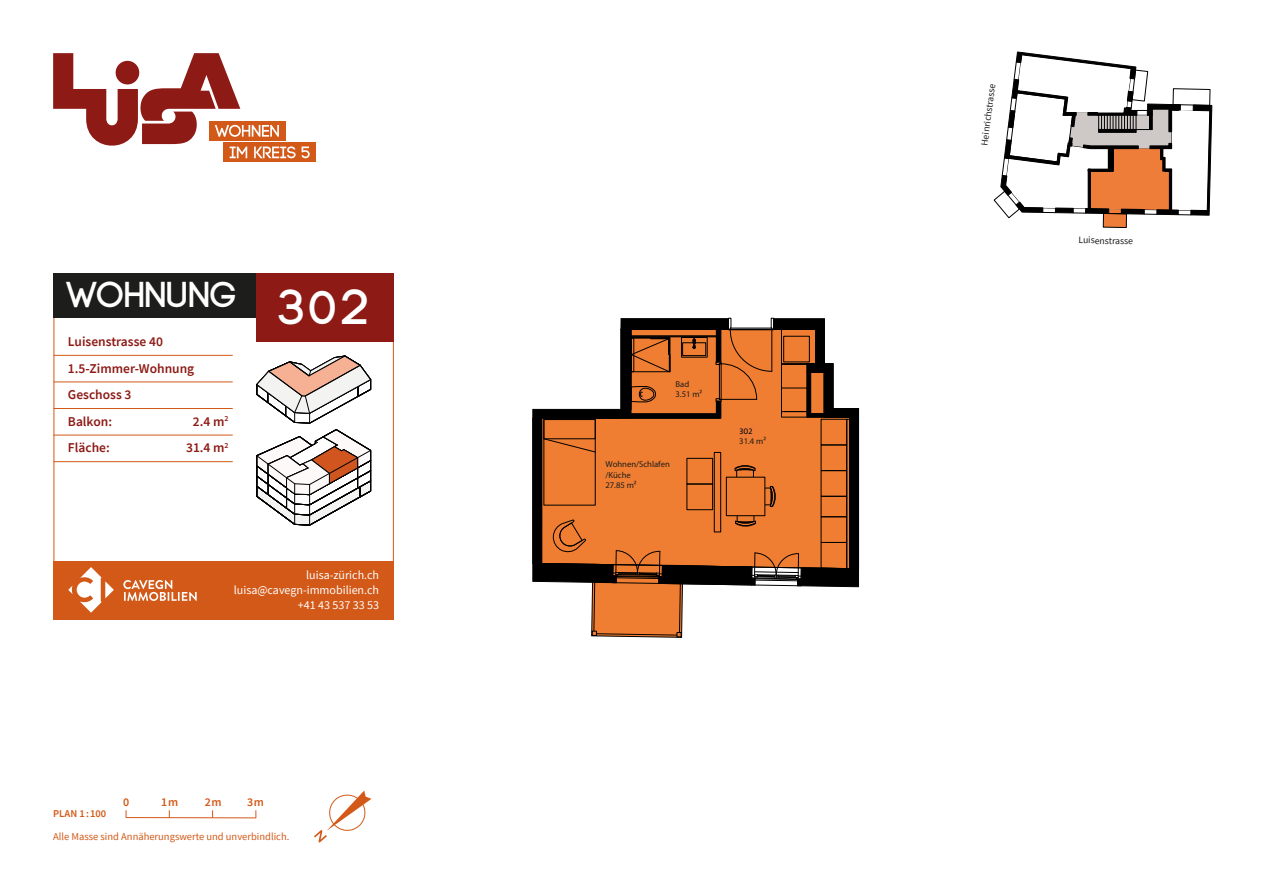
<style>
.page{position:relative;width:1263px;height:893px;background:#fff}
.page>*{position:absolute;margin:0;border:0;box-sizing:border-box;transform-origin:0 0}
.t1{font:700 36px "Code";letter-spacing:.01em;color:#fff}
.t2{font:600 13.5px/26.5px "Source Sans Pro";color:#8d1a15}
.t3{font:12px/15px "Source Sans Pro";color:#fff;text-align:right}
.t4{font:600 12px "Source Sans Pro";color:#d35918}
.t5{font:10.5px "Source Sans Pro";color:#d35918}
.t6{font:600 10.5px "Source Sans Pro";color:#d35918}
.t7{font:9.75px "Source Sans Pro";color:#1d1d1b}
.t8{font:300 8.7px/10.4px "DIN Next LT Pro";color:#1d1d1b}
.t9{font:8.25px "Seravek";color:#020304}
.s1{font-size:49.5px}
</style>
<div class="page">
<div style="left:224px;top:143px;width:92px;height:19px;background:#d35918"></div>
<svg style="left:53px;top:53px;width:257px;height:105px"></svg>
<div style="left:54px;top:273px;width:340px;height:347px;background:#fff;border:1px solid #d35918"></div>
<div style="left:54px;top:273px;width:340px;height:45px;background:#1d1d1b"></div>
<div style="left:256px;top:273px;width:138px;height:69px;background:#8d1a15"></div>
<div style="left:54px;top:561px;width:340px;height:59px;background:#d35918"></div>
<svg style="left:123px;top:580px;width:74px;height:21px"></svg>
<svg style="left:68px;top:567px;width:46px;height:46px"></svg>
<svg style="left:256px;top:429px;width:115px;height:96px"></svg>
<svg style="left:256px;top:356px;width:115px;height:67px"></svg>
<svg style="left:542px;top:329px;width:308px;height:136px;background:#e88543"></svg>
<div style="left:821px;top:419px;width:26px;height:26px;border:1px solid #000"></div>
<div style="left:847px;top:419px;width:3px;height:150px;border:1px solid #000"></div>
<div style="left:821px;top:445px;width:26px;height:26px;border:1px solid #000"></div>
<div style="left:774px;top:319px;width:50px;height:10px;background:#000"></div>
<div style="left:850px;top:417px;width:8px;height:152px;background:#000"></div>
<div style="left:850px;top:417px;width:9px;height:152px;border:1px solid #000"></div>
<div style="left:833px;top:409px;width:25px;height:8px;background:#000"></div>
<div style="left:833px;top:408px;width:26px;height:9px;border:1px solid #000"></div>
<div style="left:816px;top:329px;width:8px;height:35px;background:#000"></div>
<div style="left:815px;top:329px;width:9px;height:35px;border:1px solid #000"></div>
<div style="left:533px;top:418px;width:9px;height:145px;background:#000"></div>
<svg style="left:781px;top:363px;width:52px;height:54px;background:#904b1e"></svg>
<hr style="left:781px;top:329px;width:1px;height:35px;background:#000">
<div style="left:714px;top:452px;width:7px;height:80px;border:1px solid #000"></div>
<div style="left:687px;top:458px;width:26px;height:26px;border:1px solid #000"></div>
<div style="left:544px;top:419px;width:51px;height:20px;border:1px solid #000"></div>
<svg style="left:544px;top:439px;width:51px;height:13px"></svg>
<svg style="left:533px;top:318px;width:241px;height:100px"></svg>
<svg style="left:533px;top:465px;width:326px;height:172px"></svg>
<hr style="left:126px;top:817px;width:130px;height:1px;background:#d35918">
<hr style="left:54px;top:355px;width:179px;height:1px;background:#d35918">
<hr style="left:54px;top:382px;width:179px;height:1px;background:#d35918">
<hr style="left:54px;top:408px;width:179px;height:1px;background:#d35918">
<hr style="left:54px;top:435px;width:179px;height:1px;background:#d35918">
<hr style="left:54px;top:461px;width:179px;height:1px;background:#d35918">
<svg style="left:994px;top:52px;width:218px;height:176px"></svg>
<svg style="left:314px;top:790px;width:57px;height:53px"></svg>
<div style="left:739px;top:426px;width:14px;height:11px;background:#ee7d3a"></div>
<h1 class="t1" style="left:67px;top:277px;width:303px">WOHNUNG <span class="s1">302</span></h1>
<p class="t2" style="left:68px;top:328px;width:128px">Luisenstrasse 40<br>1.5-Zimmer-Wohnung<br>Geschoss 3<br>Balkon:</p>
<p class="t2" style="left:193px;top:408px;width:37px">2.4 m<sup>2</sup></p>
<p class="t2" style="left:68px;top:434px;width:43px">Fläche:</p>
<p class="t2" style="left:186px;top:434px;width:44px">31.4 m<sup>2</sup></p>
<p class="t3" style="left:234px;top:567px;width:147px">luisa-zürich.ch luisa@cavegn-immobilien.ch +41 43 537 33 53</p>
<p class="t4" style="left:123px;top:794px;width:8px">0</p>
<p class="t4" style="left:161px;top:794px;width:18px">1m</p>
<p class="t4" style="left:205px;top:794px;width:18px">2m</p>
<p class="t4" style="left:247px;top:794px;width:18px">3m</p>
<p class="t6" style="left:53px;top:806px;width:55px">PLAN 1 : 100</p>
<p class="t5" style="left:53px;top:829px;width:238px">Alle Masse sind Annäherungswerte und unverbindlich.</p>
<p class="t8" style="left:675px;top:378px;width:28px">Bad<br>3.51 m²</p>
<p class="t8" style="left:605px;top:459px;width:66px">Wohnen/Schlafen /Küche<br>27.85 m²</p>
<p class="t8" style="left:739px;top:425px;width:28px">102<br>31.4 m²</p>
<p class="t9" style="left:739px;top:424px;width:14px">302</p>
<p class="t7" style="left:978px;top:145px;width:64px;rotate:-83deg">Heinrichstrasse</p>
<p class="t7" style="left:1078px;top:234px;width:56px;rotate:1deg">Luisenstrasse</p>
</div>
